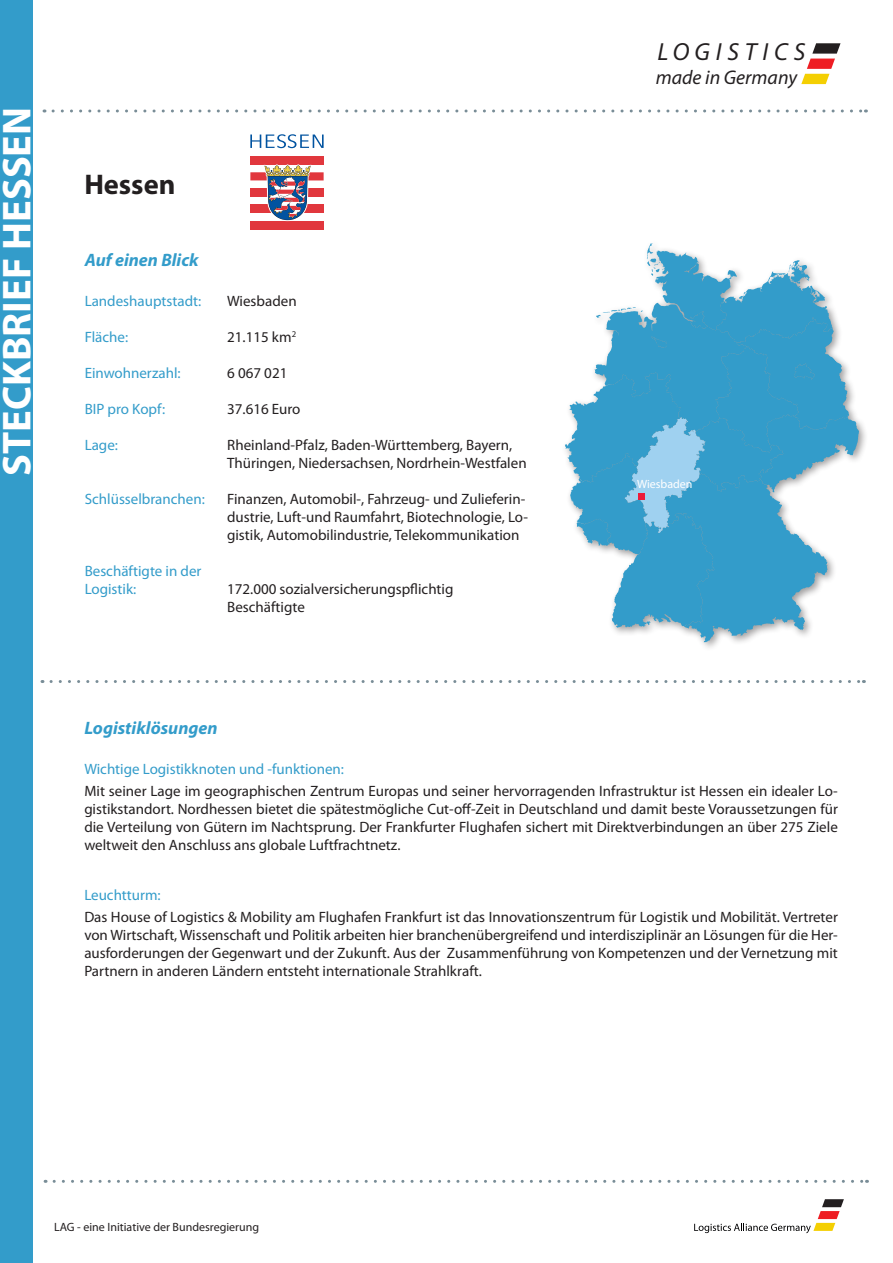
<style>
.page{position:relative;width:893px;height:1263px;background:#fff}
.page>*{position:absolute;margin:0;border:0;box-sizing:border-box;transform-origin:0 0}
.t1{font:700 40.5px "Myriad Pro";color:#fff}
.t2{font:700 28.5px "Myriad Pro";color:#231f20}
.t3{font:italic 24.75px "Myriad Pro";letter-spacing:.235em;color:#231f20}
.t4{font:italic 19.8px "Myriad Pro";color:#231f20}
.t5{font:italic 700 18px "Myriad Pro";color:#339cca}
.t6{font:15px/18px "Myriad Pro";color:#231f20}
.t7{font:15px/18px "Myriad Pro";color:#339cca}
.t8{font:12px "Myriad Pro";color:#231f20}
.t9{font:12px "Myriad Pro";color:#fff}
</style>
<div class="page">
<div style="left:0;top:1px;width:33px;height:1262px;background:#339cca"></div>
<svg style="left:53px;top:109px;width:813px;height:3px"></svg>
<svg style="left:54px;top:1180px;width:813px;height:3px"></svg>
<svg style="left:51px;top:680px;width:813px;height:3px"></svg>
<svg style="left:694px;top:1199px;width:150px;height:34px"></svg>
<svg style="left:801px;top:43px;width:39px;height:41px"></svg>
<svg style="left:565px;top:243px;width:294px;height:399px"></svg>
<div style="left:250px;top:156px;width:74px;height:8px;background:#e1373d"></div>
<div style="left:250px;top:172px;width:74px;height:8px;background:#e1373d"></div>
<div style="left:250px;top:189px;width:74px;height:8px;background:#e1373d"></div>
<div style="left:250px;top:205px;width:74px;height:8px;background:#e1373d"></div>
<div style="left:250px;top:221px;width:74px;height:8px;background:#e1373d"></div>
<svg style="left:263px;top:164px;width:49px;height:57px"></svg>
<svg style="left:250px;top:134px;width:74px;height:14px"></svg>
<div style="left:638px;top:493px;width:6px;height:7px;background:#ed1a3a"></div>
<h1 class="t1" style="left:-10px;top:476px;width:370px;rotate:-90deg">STECKBRIEF HESSEN</h1>
<h2 class="t2" style="left:84px;top:166px;width:93px">Hessen</h2>
<p class="t5" style="left:85px;top:248px;width:116px">Auf einen Blick</p>
<p class="t7" style="left:85px;top:292px;width:118px">Landeshauptstadt:</p>
<p class="t6" style="left:227px;top:292px;width:71px">Wiesbaden</p>
<p class="t7" style="left:85px;top:328px;width:45px">Fläche:</p>
<p class="t6" style="left:227px;top:328px;width:71px">21.115 km<sup>2</sup></p>
<p class="t7" style="left:85px;top:364px;width:97px">Einwohnerzahl:</p>
<p class="t6" style="left:227px;top:364px;width:62px">6 067 021</p>
<p class="t7" style="left:85px;top:400px;width:82px">BIP pro Kopf:</p>
<p class="t6" style="left:227px;top:400px;width:75px">37.616 Euro</p>
<p class="t7" style="left:85px;top:436px;width:35px">Lage:</p>
<p class="t6" style="left:227px;top:436px;width:301px">Rheinland-Pfalz, Baden-Württemberg, Bayern,<br>Thüringen, Niedersachsen, Nordrhein-Westfalen</p>
<p class="t7" style="left:85px;top:490px;width:122px">Schlüsselbranchen:</p>
<p class="t6" style="left:227px;top:490px;width:302px">Finanzen, Automobil-, Fahrzeug- und Zulieferin&shy;dustrie, Luft-und Raumfahrt, Biotechnologie, Lo&shy;gistik, Automobilindustrie, Telekommunikation</p>
<p class="t7" style="left:85px;top:562px;width:118px">Beschäftigte in der<br>Logistik:</p>
<p class="t6" style="left:227px;top:580px;width:228px">172.000 sozialversicherungspflichtig<br>Beschäftigte</p>
<h3 class="t3" style="left:657px;top:37px;width:150px">LOGISTICS</h3>
<h3 class="t4" style="left:656px;top:65px;width:143px">made in Germany</h3>
<p class="t9" style="left:637px;top:477px;width:57px">Wiesbaden</p>
<p class="t5" style="left:84px;top:716px;width:135px">Logistiklösungen</p>
<p class="t7" style="left:84px;top:760px;width:261px">Wichtige Logistikknoten und -funktionen:</p>
<p class="t6" style="left:84px;top:782px;width:755px;text-align:justify">Mit seiner Lage im geographischen Zentrum Europas und seiner hervorragenden Infrastruktur ist Hessen ein idealer Lo&shy;gistikstandort. Nordhessen bietet die spätestmögliche Cut-off-Zeit in Deutschland und damit beste Voraussetzungen für die Verteilung von Gütern im Nachtsprung. Der Frankfurter Flughafen sichert mit Direktverbindungen an über 275 Ziele weltweit den Anschluss ans globale Luftfrachtnetz.</p>
<p class="t7" style="left:84px;top:886px;width:78px">Leuchtturm:</p>
<p class="t6" style="left:84px;top:908px;width:755px;text-align:justify">Das House of Logistics &amp; Mobility am Flughafen Frankfurt ist das Innovationszentrum für Logistik und Mobilität. Vertreter von Wirtschaft, Wissenschaft und Politik arbeiten hier branchenübergreifend und interdisziplinär an Lösungen für die Her&shy;ausforderungen der Gegenwart und der Zukunft. Aus der Zusammenführung von Kompetenzen und der Vernetzung mit Partnern in anderen Ländern entsteht internationale Strahlkraft.</p>
<p class="t8" style="left:54px;top:1219px;width:207px">LAG - eine Initiative der Bundesregierung</p>
</div>
